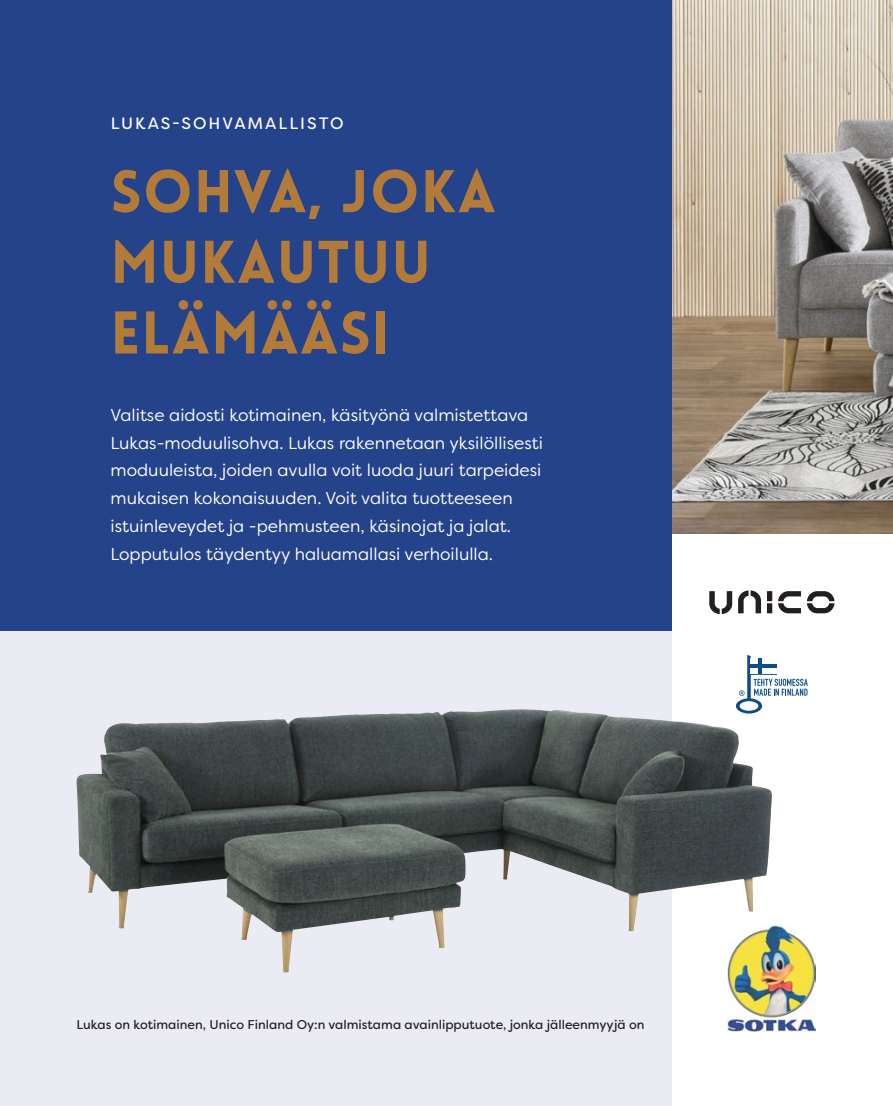
<style>
.page{position:relative;width:893px;height:1106px;background:#fff}
.page>*{position:absolute;margin:0;border:0;box-sizing:border-box;transform-origin:0 0}
.t1{font:900 58.8px/70.7px "Lovelo";letter-spacing:.02em;color:#b37b39}
.t2{font:17.25px/27.8px "Filson Soft";color:#fff}
.t3{font:16.5px "Filson Soft";letter-spacing:.12em;color:#fff}
.t4{font:12.75px "Filson Soft";color:#231f20}
</style>
<div class="page">
<img style="left:672px;top:0;width:221px;height:534px">
<div style="left:0;top:0;width:672px;height:631px;background:#24438b"></div>
<div style="left:0;top:631px;width:672px;height:475px;background:#eaebf3"></div>
<img style="left:77px;top:710px;width:671px;height:262px">
<div style="left:727px;top:916px;width:89px;height:123px;background:#fff"></div>
<img style="left:728px;top:925px;width:88px;height:106px">
<svg style="left:709px;top:591px;width:23px;height:23px"></svg>
<svg style="left:738px;top:590px;width:23px;height:23px"></svg>
<svg style="left:778px;top:591px;width:23px;height:22px"></svg>
<svg style="left:807px;top:591px;width:27px;height:22px"></svg>
<div style="left:767px;top:603px;width:5px;height:10px;background:#231f20"></div>
<div style="left:767px;top:591px;width:5px;height:10px;background:#231f20"></div>
<svg style="left:736px;top:655px;width:72px;height:58px"></svg>
<div style="left:751px;top:658px;width:7px;height:6px;background:#fff"></div>
<div style="left:751px;top:668px;width:7px;height:6px;background:#fff"></div>
<div style="left:762px;top:658px;width:14px;height:6px;background:#fff"></div>
<div style="left:762px;top:668px;width:14px;height:6px;background:#fff"></div>
<p class="t3" style="left:111px;top:112px;width:234px">LUKAS-SOHVAMALLISTO</p>
<p class="t1" style="left:111px;top:157px;width:387px">SOHVA, JOKA<br>MUKAUTUU<br>ELÄMÄÄSI</p>
<p class="t2" style="left:111px;top:401px;width:434px">Valitse aidosti kotimainen, käsityönä valmistettava Lukas-moduulisohva. Lukas rakennetaan yksilöllisesti moduuleista, joiden avulla voit luoda juuri tarpeidesi mukaisen kokonaisuuden. Voit valita tuotteeseen istuinleveydet ja -pehmusteen, käsinojat ja jalat.<br>Lopputulos täydentyy haluamallasi verhoilulla.</p>
<p class="t4" style="left:77px;top:1016px;width:569px">Lukas on kotimainen, Unico Finland Oy:n valmistama avainlipputuote, jonka jälleenmyyjä on</p>
</div>
